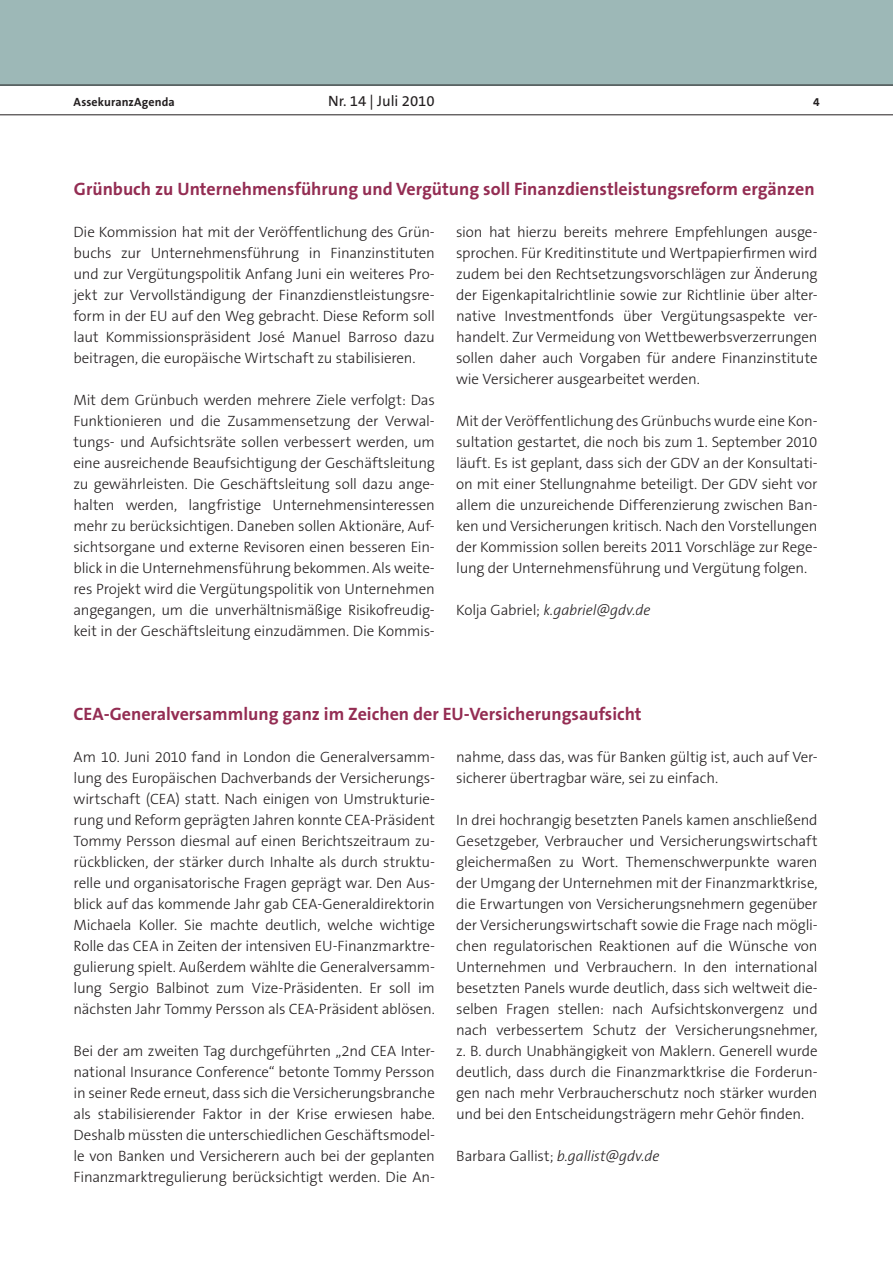
<style>
.page{position:relative;width:893px;height:1263px;background:#fff}
.page>*{position:absolute;margin:0;border:0;box-sizing:border-box;transform-origin:0 0}
.t1{font:700 18px "The Sans B7";color:#942d53}
.t2{font:300 15px/21px "The Sans B3";letter-spacing:-.015em;color:#231f20;text-align:justify}
.t3{font:italic 300 15px "The Sans B3";letter-spacing:-.005em;color:#231f20}
.t4{font:15px "The Sans B5 Plain";color:#231f20}
.t5{font:700 12px "The Sans B7";letter-spacing:.01em;color:#231f20}
.s1{font-style:normal}
</style>
<div class="page">
<div style="left:0;top:0;width:893px;height:85px;background:#9db8b7"></div>
<hr style="left:0;top:85px;width:893px;height:1px;background:#231f20">
<hr style="left:0;top:114px;width:893px;height:1px;background:#231f20">
<p class="t5" style="left:74px;top:95px;width:103px">AssekuranzAgenda</p>
<p class="t4" style="left:328px;top:93px;width:108px">Nr. 14 | Juli 2010</p>
<p class="t5" style="left:813px;top:95px;width:8px">4</p>
<p class="t1" style="left:74px;top:179px;width:742px">Grünbuch zu Unternehmensführung und Vergütung soll Finanzdienstleistungsreform ergänzen</p>
<p class="t2" style="left:73px;top:222px;width:363px">Die Kommission hat mit der Veröffentlichung des Grün&shy;buchs zur Unternehmensführung in Finanzinstituten und zur Vergütungspolitik Anfang Juni ein weiteres Pro&shy;jekt zur Vervollständigung der Finanzdienstleistungsre&shy;form in der EU auf den Weg gebracht. Diese Reform soll laut Kommissionspräsident José Manuel Barroso dazu beitragen, die europäische Wirtschaft zu stabilisieren.</p>
<p class="t2" style="left:73px;top:390px;width:363px">Mit dem Grünbuch werden mehrere Ziele verfolgt: Das Funktionieren und die Zusammensetzung der Verwal&shy;tungs- und Aufsichtsräte sollen verbessert werden, um eine ausreichende Beaufsichtigung der Geschäftsleitung zu gewährleisten. Die Geschäftsleitung soll dazu ange&shy;halten werden, langfristige Unternehmensinteressen mehr zu berücksichtigen. Daneben sollen Aktionäre, Auf&shy;sichtsorgane und externe Revisoren einen besseren Ein&shy;blick in die Unternehmensführung bekommen. Als weite&shy;res Projekt wird die Vergütungspolitik von Unternehmen angegangen, um die unverhältnismäßige Risikofreudig&shy;keit in der Geschäftsleitung einzudämmen. Die Kommis-</p>
<p class="t2" style="left:456px;top:222px;width:363px">sion hat hierzu bereits mehrere Empfehlungen ausge&shy;sprochen. Für Kreditinstitute und Wertpapierfirmen wird zudem bei den Rechtsetzungsvorschlägen zur Änderung der Eigenkapitalrichtlinie sowie zur Richtlinie über alter&shy;native Investmentfonds über Vergütungsaspekte ver&shy;handelt. Zur Vermeidung von Wettbewerbsverzerrungen sollen daher auch Vorgaben für andere Finanzinstitute wie Versicherer ausgearbeitet werden.</p>
<p class="t2" style="left:456px;top:411px;width:363px">Mit der Veröffentlichung des Grünbuchs wurde eine Kon&shy;sultation gestartet, die noch bis zum 1. September 2010 läuft. Es ist geplant, dass sich der GDV an der Konsultati&shy;on mit einer Stellungnahme beteiligt. Der GDV sieht vor allem die unzureichende Differenzierung zwischen Ban&shy;ken und Versicherungen kritisch. Nach den Vorstellungen der Kommission sollen bereits 2011 Vorschläge zur Rege&shy;lung der Unternehmensführung und Vergütung folgen.</p>
<p class="t3" style="left:456px;top:602px;width:196px"><span class="s1">Kolja Gabriel;</span> k.gabriel@gdv.de</p>
<p class="t1" style="left:73px;top:705px;width:570px">CEA-Generalversammlung ganz im Zeichen der EU-Versicherungsaufsicht</p>
<p class="t2" style="left:74px;top:747px;width:363px">Am 10. Juni 2010 fand in London die Generalversamm&shy;lung des Europäischen Dachverbands der Versicherungs&shy;wirtschaft (CEA) statt. Nach einigen von Umstrukturie&shy;rung und Reform geprägten Jahren konnte CEA-Präsident Tommy Persson diesmal auf einen Berichtszeitraum zu&shy;rückblicken, der stärker durch Inhalte als durch struktu&shy;relle und organisatorische Fragen geprägt war. Den Aus&shy;blick auf das kommende Jahr gab CEA-Generaldirektorin Michaela Koller. Sie machte deutlich, welche wichtige Rolle das CEA in Zeiten der intensiven EU-Finanzmarktre&shy;gulierung spielt. Außerdem wählte die Generalversamm&shy;lung Sergio Balbinot zum Vize-Präsidenten. Er soll im nächsten Jahr Tommy Persson als CEA-Präsident ablösen.</p>
<p class="t2" style="left:74px;top:1041px;width:363px">Bei der am zweiten Tag durchgeführten „2nd CEA Inter&shy;national Insurance Conference“ betonte Tommy Persson in seiner Rede erneut, dass sich die Versicherungsbranche als stabilisierender Faktor in der Krise erwiesen habe.<br>Deshalb müssten die unterschiedlichen Geschäftsmodel&shy;le von Banken und Versicherern auch bei der geplanten Finanzmarktregulierung berücksichtigt werden. Die An-</p>
<p class="t2" style="left:456px;top:747px;width:363px">nahme, dass das, was für Banken gültig ist, auch auf Ver&shy;sicherer übertragbar wäre, sei zu einfach.</p>
<p class="t2" style="left:456px;top:810px;width:363px">In drei hochrangig besetzten Panels kamen anschließend Gesetzgeber, Verbraucher und Versicherungswirtschaft gleichermaßen zu Wort. Themenschwerpunkte waren der Umgang der Unternehmen mit der Finanzmarktkrise, die Erwartungen von Versicherungsnehmern gegenüber der Versicherungswirtschaft sowie die Frage nach mögli&shy;chen regulatorischen Reaktionen auf die Wünsche von Unternehmen und Verbrauchern. In den international besetzten Panels wurde deutlich, dass sich weltweit die&shy;selben Fragen stellen: nach Aufsichtskonvergenz und nach verbessertem Schutz der Versicherungsnehmer, z. B. durch Unabhängigkeit von Maklern. Generell wurde deutlich, dass durch die Finanzmarktkrise die Forderun&shy;gen nach mehr Verbraucherschutz noch stärker wurden und bei den Entscheidungsträgern mehr Gehör finden.</p>
<p class="t3" style="left:456px;top:1148px;width:205px"><span class="s1">Barbara Gallist;</span> b.gallist@gdv.de</p>
</div>
